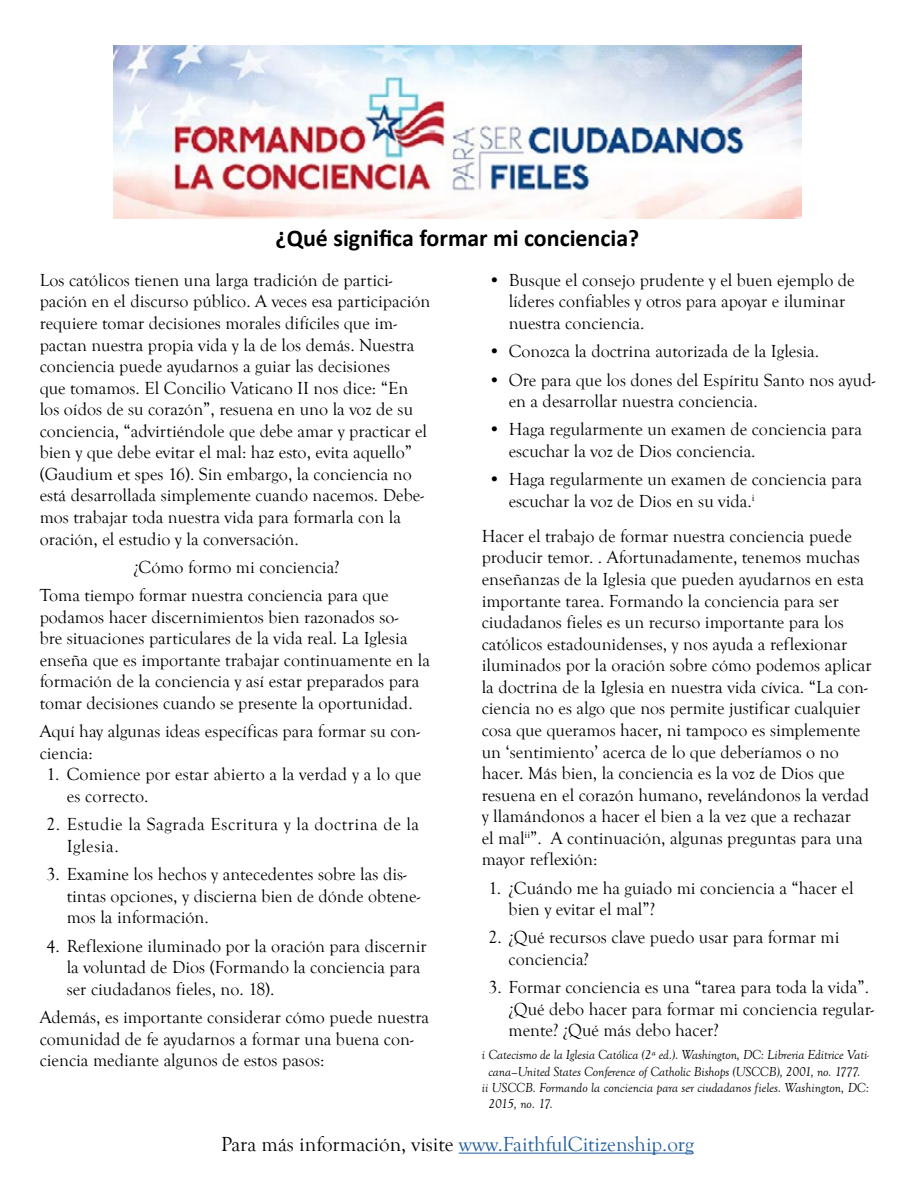
<style>
.page{position:relative;width:918px;height:1188px;background:#fff}
.page>*{position:absolute;margin:0;border:0;box-sizing:border-box;transform-origin:0 0}
.t1{font:700 24px "Calibri";color:#000}
.t2{font:21px "Goudy Old Style T";color:#215e9e}
.t3{font:18px/21.6px "Goudy Old Style T";color:#000}
.t4{font:18px/21.6px "Goudy Old Style T";letter-spacing:.03em;color:#000}
.t5{font:italic 13.5px "Goudy Old Style T";letter-spacing:-.01em;color:#000}
.s1{color:#000}
</style>
<div class="page">
<img style="left:113px;top:46px;width:689px;height:172px">
<hr style="left:459px;top:1153px;width:235px;height:1px;background:#215e9e">
<h1 class="t1" style="left:276px;top:222px;width:365px">¿Qué significa formar mi conciencia?</h1>
<p class="t3" style="left:40px;top:270px;width:392px">Los católicos tienen una larga tradición de partici&shy;pación en el discurso público. A veces esa participación requiere tomar decisiones morales difíciles que im&shy;pactan nuestra propia vida y la de los demás. Nuestra conciencia puede ayudarnos a guiar las decisiones<br>que tomamos. El Concilio Vaticano II nos dice: “En los oídos de su corazón”, resuena en uno la voz de su conciencia, “advirtiéndole que debe amar y practicar el bien y que debe evitar el mal: haz esto, evita aquello” (Gaudium et spes 16). Sin embargo, la conciencia no está desarrollada simplemente cuando nacemos. Debe&shy;mos trabajar toda nuestra vida para formarla con la oración, el estudio y la conversación.</p>
<p class="t3" style="left:40px;top:553px;width:350px;line-height:28.3px;text-indent:94px">¿Cómo formo mi conciencia?<br>Toma tiempo formar nuestra conciencia para que</p>
<p class="t3" style="left:40px;top:606px;width:392px">podamos hacer discernimientos bien razonados so-<br>bre situaciones particulares de la vida real. La Iglesia enseña que es importante trabajar continuamente en la formación de la conciencia y así estar preparados para tomar decisiones cuando se presente la oportunidad.</p>
<p class="t3" style="left:40px;top:721px;width:382px">Aquí hay algunas ideas específicas para formar su con&shy;ciencia:</p>
<p class="t3" style="left:67px;top:764px;width:356px;text-indent:-20px">1. Comience por estar abierto a la verdad y a lo que es correcto.</p>
<p class="t4" style="left:67px;top:814px;width:354px;text-indent:-20px">2. Estudie la Sagrada Escritura y la doctrina de la<br>Iglesia.</p>
<p class="t3" style="left:67px;top:864px;width:355px;text-indent:-20px">3. Examine los hechos y antecedentes sobre las dis&shy;tintas opciones, y discierna bien de dónde obtene&shy;mos la información.</p>
<p class="t3" style="left:67px;top:935px;width:362px;text-indent:-20px">4. Reflexione iluminado por la oración para discernir la voluntad de Dios (Formando la conciencia para ser ciudadanos fieles, no. 18).</p>
<p class="t3" style="left:40px;top:1007px;width:391px">Además, es importante considerar cómo puede nuestra comunidad de fe ayudarnos a formar una buena con&shy;ciencia mediante algunos de estos pasos:</p>
<p class="t3" style="left:509px;top:270px;width:348px;text-indent:-20px">• Busque el consejo prudente y el buen ejemplo de líderes confiables y otros para apoyar e iluminar nuestra conciencia.</p>
<p class="t3" style="left:488px;top:341px;width:332px">• Conozca la doctrina autorizada de la Iglesia.</p>
<p class="t3" style="left:509px;top:369px;width:368px;text-indent:-20px">• Ore para que los dones del Espíritu Santo nos ayud&shy;en a desarrollar nuestra conciencia.</p>
<p class="t3" style="left:509px;top:419px;width:355px;text-indent:-20px">• Haga regularmente un examen de conciencia para escuchar la voz de Dios conciencia.</p>
<p class="t3" style="left:509px;top:469px;width:355px;text-indent:-20px">• Haga regularmente un examen de conciencia para escuchar la voz de Dios en su vida.<sup>i</sup></p>
<p class="t3" style="left:482px;top:526px;width:392px">Hacer el trabajo de formar nuestra conciencia puede producir temor. . Afortunadamente, tenemos muchas enseñanzas de la Iglesia que pueden ayudarnos en esta importante tarea. Formando la conciencia para ser ciudadanos fieles es un recurso importante para los católicos estadounidenses, y nos ayuda a reflexionar iluminados por la oración sobre cómo podemos aplicar la doctrina de la Iglesia en nuestra vida cívica. “La con&shy;ciencia no es algo que nos permite justificar cualquier cosa que queramos hacer, ni tampoco es simplemente un ‘sentimiento’ acerca de lo que deberíamos o no hacer. Más bien, la conciencia es la voz de Dios que resuena en el corazón humano, revelándonos la verdad y llamándonos a hacer el bien a la vez que a rechazar<br>el mal<sup>ii</sup>”. A continuación, algunas preguntas para una mayor reflexión:</p>
<p class="t3" style="left:509px;top:877px;width:347px;text-indent:-20px">1. ¿Cuándo me ha guiado mi conciencia a “hacer el bien y evitar el mal”?</p>
<p class="t3" style="left:509px;top:927px;width:332px;text-indent:-20px">2. ¿Qué recursos clave puedo usar para formar mi conciencia?</p>
<p class="t3" style="left:509px;top:977px;width:367px;text-indent:-20px">3. Formar conciencia es una “tarea para toda la vida”. ¿Qué debo hacer para formar mi conciencia regular&shy;mente? ¿Qué más debo hacer?</p>
<p class="t5" style="left:482px;top:1048px;width:389px">i Catecismo de la Iglesia Católica (2ª ed.). Washington, DC: Libreria Editrice Vati-</p>
<p class="t5" style="left:488px;top:1064px;width:374px">cana–United States Conference of Catholic Bishops (USCCB), 2001, no. 1777.</p>
<p class="t5" style="left:482px;top:1080px;width:389px">ii USCCB. Formando la conciencia para ser ciudadanos fieles. Washington, DC:</p>
<p class="t5" style="left:488px;top:1096px;width:66px">2015, no. 17.</p>
<p class="t2" style="left:221px;top:1133px;width:474px"><span class="s1">Para más información, visite</span> www.FaithfulCitizenship.org</p>
</div>
